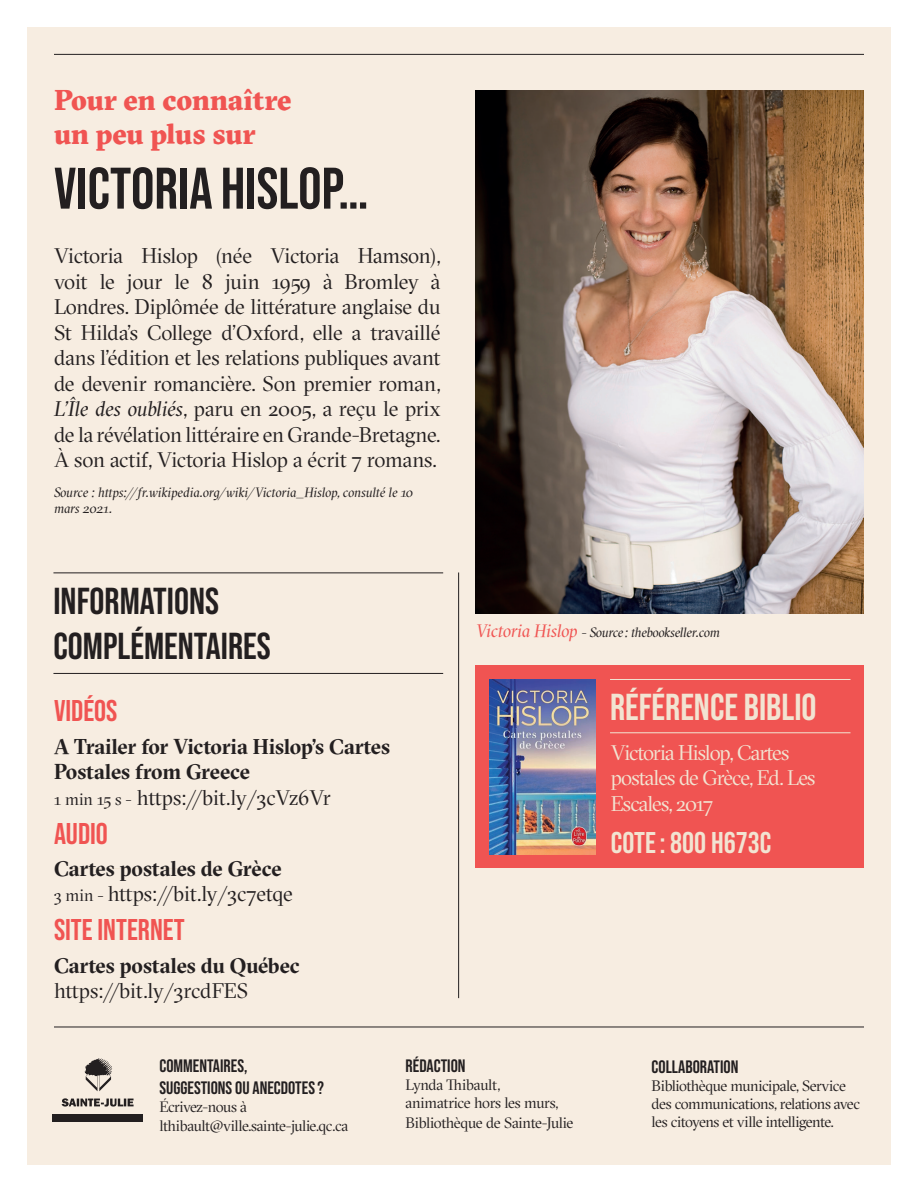
<style>
.page{position:relative;width:918px;height:1188px;background:#fff}
.page>*{position:absolute;margin:0;border:0;box-sizing:border-box;transform-origin:0 0}
.t1{font:58.5px "Bebas Neue";color:#231f20}
.t2{font:37.5px/45px "Bebas Neue";color:#231f20}
.t3{font:37.5px "Bebas Neue";color:#f2e4d2}
.t4{font:30px "Bebas Neue";color:#f05452}
.t5{font:30px "Bebas Neue";color:#f2e4d2}
.t6{font:900 28.5px/34.2px "GT Sectra";letter-spacing:-.01em;color:#f05452}
.t7{font:21px/25.5px "GT Sectra Fine";letter-spacing:-.01em;color:#231f20}
.t8{font:700 21px/25.5px "GT Sectra Fine";letter-spacing:-.005em;color:#231f20}
.t9{font:21px/25.5px "GT Sectra Fine";letter-spacing:-.04em;color:#f2e4d2}
.t10{font:18px/21.6px "Bebas Neue";color:#231f20}
.t11{font:15px/18px "GT Sectra Fine";letter-spacing:-.03em;color:#231f20}
.t12{font:15px/18px "GT Sectra Fine";letter-spacing:-.01em;color:#231f20}
.t13{font:italic 13.5px/16.2px "GT Sectra Fine";letter-spacing:-.01em;color:#231f20}
.s1{font-style:italic}
.s2{font-weight:400;font-size:16.5px}
.s3{font-weight:400}
.s4{font-weight:700}
.s5{font-size:16.5px}
.s6{font-size:18px;color:#f05452}
</style>
<div class="page">
<div style="left:27px;top:27px;width:864px;height:1137px;background:#f7ede1"></div>
<hr style="left:54px;top:1027px;width:810px;height:1px;background:#231f20">
<svg style="left:62px;top:1098px;width:72px;height:9px"></svg>
<div style="left:52px;top:1114px;width:91px;height:8px;background:#231f20"></div>
<svg style="left:85px;top:1058px;width:27px;height:33px"></svg>
<hr style="left:54px;top:54px;width:810px;height:1px;background:#231f20">
<hr style="left:70px;top:868px;width:121px;height:1px;background:#f2e4d2">
<hr style="left:53px;top:673px;width:390px;height:1px;background:#231f20">
<hr style="left:53px;top:573px;width:390px;height:1px;background:#231f20">
<img style="left:476px;top:90px;width:388px;height:523px">
<hr style="left:458px;top:573px;width:1px;height:425px;background:#231f20">
<div style="left:476px;top:666px;width:388px;height:202px;background:#f05452"></div>
<img style="left:489px;top:679px;width:106px;height:176px">
<hr style="left:610px;top:732px;width:240px;height:1px;background:#f2e4d2">
<hr style="left:610px;top:679px;width:240px;height:1px;background:#f2e4d2">
<h3 class="t6" style="left:54px;top:82px;width:239px">Pour en connaître un peu plus sur</h3>
<h1 class="t1" style="left:54px;top:155px;width:315px">VICTORIA HISLOP…</h1>
<p class="t7" style="left:54px;top:243px;width:388px;text-align:justify">Victoria Hislop (née Victoria Hamson), voit le jour le 8 juin 1959 à Bromley à Londres. Diplômée de littérature anglaise du St Hilda’s College d’Oxford, elle a travaillé dans l’édition et les relations publiques avant de devenir romancière. Son premier roman, <span class="s1">L’Île des oubliés</span>, paru en 2005, a reçu le prix de la révélation littéraire en Grande-Bretagne.<br>À son actif, Victoria Hislop a écrit 7 romans.</p>
<p class="t13" style="left:54px;top:484px;width:361px">Source : https://fr.wikipedia.org/wiki/Victoria_Hislop, consulté le 10 mars 2021.</p>
<h2 class="t2" style="left:53px;top:578px;width:219px">INFORMATIONS<br>COMPLÉMENTAIRES</h2>
<h3 class="t4" style="left:54px;top:694px;width:65px">VIDÉOS</h3>
<p class="t8" style="left:54px;top:733px;width:338px">A Trailer for Victoria Hislop’s Cartes<br>Postales from Greece<br><span class="s2">1 min 15 s -</span> <span class="s3">https://bit.ly/3cVz6Vr</span></p>
<h3 class="t4" style="left:54px;top:816px;width:55px">AUDIO</h3>
<p class="t7" style="left:54px;top:856px;width:240px"><span class="s4">Cartes postales de Grèce<br></span><span class="s5">3 min -</span> https://bit.ly/3c7etqe</p>
<h3 class="t4" style="left:54px;top:913px;width:132px">SITE INTERNET</h3>
<p class="t8" style="left:54px;top:952px;width:247px">Cartes postales du Québec</p>
<p class="t7" style="left:54px;top:978px;width:196px">https://bit.ly/3rcdFES</p>
<p class="t13" style="left:476px;top:624px;width:245px"><span class="s6">Victoria Hislop</span> - Source : thebookseller.com</p>
<h2 class="t3" style="left:610px;top:686px;width:208px">RÉFÉRENCE BIBLIO</h2>
<p class="t9" style="left:611px;top:739px;width:206px">Victoria Hislop, Cartes postales de Grèce, Ed. Les<br>Escales, 2017</p>
<h3 class="t5" style="left:611px;top:826px;width:162px">COTE: 800 H673C</h3>
<p class="t10" style="left:159px;top:1055px;width:166px">COMMENTAIRES,<br>SUGGESTIONS OU ANECDOTES?</p>
<p class="t11" style="left:159px;top:1096px;width:190px;line-height:19.8px">Écrivez-nous à lthibault@ville.sainte-julie.qc.ca</p>
<p class="t10" style="left:406px;top:1055px;width:62px">RÉDACTION</p>
<p class="t12" style="left:406px;top:1076px;width:154px">Lynda Thibault, animatrice hors les murs,</p>
<p class="t11" style="left:406px;top:1113px;width:169px">Bibliothèque de Sainte-Julie</p>
<p class="t10" style="left:652px;top:1056px;width:88px">COLLABORATION</p>
<p class="t11" style="left:652px;top:1077px;width:210px">Bibliothèque municipale, Service des communications, relations avec les citoyens et ville intelligente.</p>
</div>
